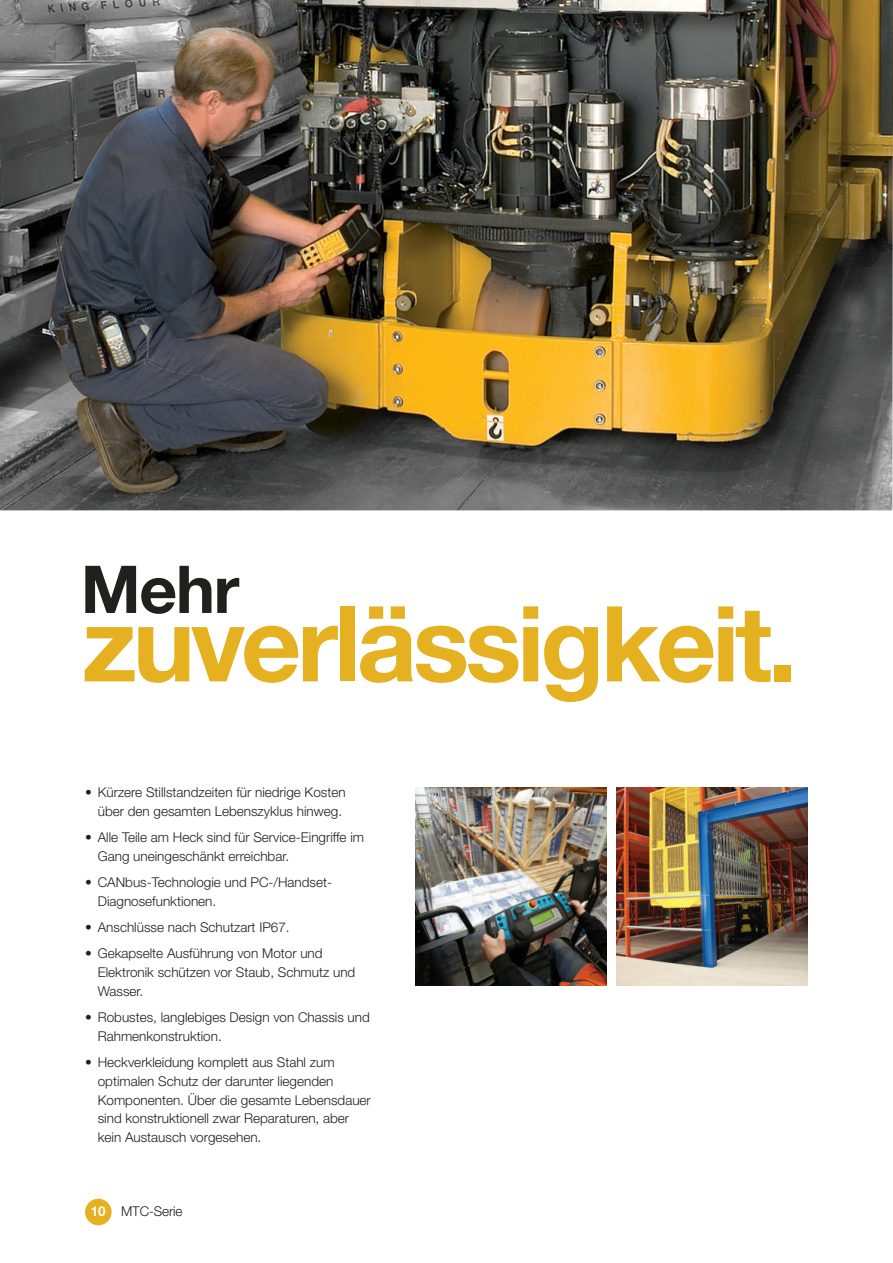
<style>
.page{position:relative;width:893px;height:1263px;background:#fff}
.page>*{position:absolute;margin:0;border:0;box-sizing:border-box;transform-origin:0 0}
.t1{font:700 105px "Helvetica Neue";letter-spacing:-.04em;color:#e6b121}
.t2{font:700 66px "Helvetica Neue";color:#221f1f}
.t3{font:300 13.5px/18.8px "Helvetica Neue";color:#221f1f}
.s1{font-weight:700;color:#fff}
</style>
<div class="page">
<div style="left:85px;top:1199px;width:27px;height:26px;background:#e6b121;border-radius:50%"></div>
<img style="left:0;top:0;width:893px;height:510px">
<img style="left:415px;top:788px;width:192px;height:197px">
<img style="left:617px;top:788px;width:191px;height:197px">
<h2 class="t2" style="left:81px;top:565px;width:160px">Mehr</h2>
<h1 class="t1" style="left:82px;top:605px;width:716px">zuverlässigkeit.</h1>
<p class="t3" style="left:85px;top:784px;width:262px;text-align:right">• Kürzere Stillstandzeiten für niedrige Kosten über den gesamten Lebenszyklus hinweg.</p>
<p class="t3" style="left:98px;top:829px;width:268px;text-indent:-13px">• Alle Teile am Heck sind für Service-Eingriffe im<br>Gang uneingeschänkt erreichbar.</p>
<p class="t3" style="left:98px;top:874px;width:236px;text-indent:-13px">• CANbus-Technologie und PC-/Handset-<br>Diagnosefunktionen.</p>
<p class="t3" style="left:85px;top:919px;width:206px">• Anschlüsse nach Schutzart IP67.</p>
<p class="t3" style="left:98px;top:945px;width:259px;text-indent:-13px">• Gekapselte Ausführung von Motor und<br>Elektronik schützen vor Staub, Schmutz und<br>Wasser.</p>
<p class="t3" style="left:98px;top:1009px;width:274px;text-indent:-13px">• Robustes, langlebiges Design von Chassis und<br>Rahmenkonstruktion.</p>
<p class="t3" style="left:98px;top:1054px;width:275px;text-indent:-13px">• Heckverkleidung komplett aus Stahl zum optimalen Schutz der darunter liegenden Komponenten. Über die gesamte Lebensdauer sind konstruktionell zwar Reparaturen, aber kein Austausch vorgesehen.</p>
<p class="t3" style="left:91px;top:1203px;width:93px"><span class="s1">10</span> MTC-Serie</p>
</div>
